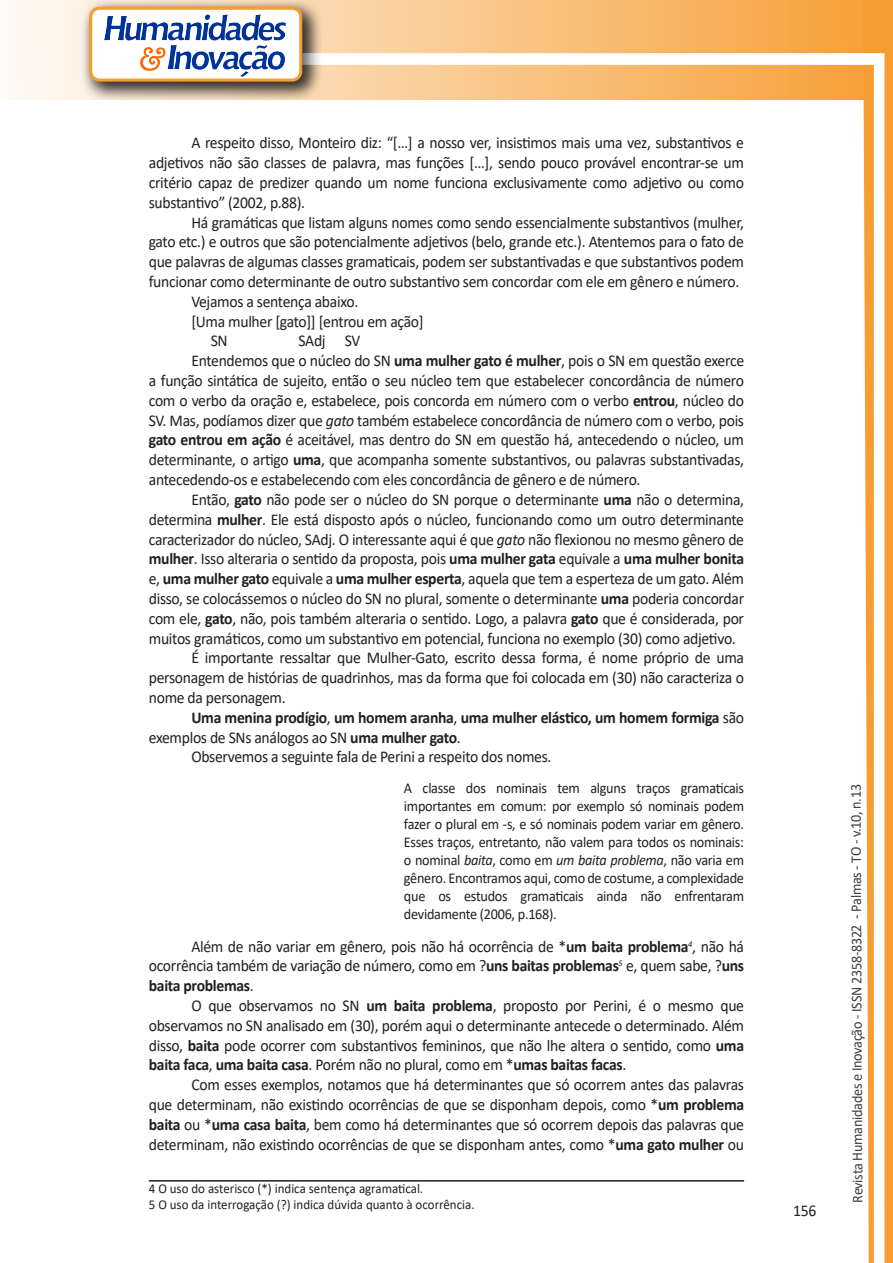
<style>
.page{position:relative;width:893px;height:1263px;background:#fff}
.page>*{position:absolute;margin:0;border:0;box-sizing:border-box;transform-origin:0 0}
.texto{font:16.5px/19.8px "Calibri";letter-spacing:-.02em;color:#231f20;text-align:justify;scale:.95 1}
.texto-2{font:700 16.5px/19.8px "Calibri";letter-spacing:-.02em;color:#231f20;scale:.95 1}
.citacao{font:15px/18px "Calibri";letter-spacing:-.02em;color:#231f20;text-align:justify;scale:.95 1}
.t1{font:15px "Calibri";letter-spacing:-.025em;color:#3e3e3f;scale:.95 1}
.Rodapé{font:13.5px "Calibri";color:#231f20;scale:.96 1}
.s1{font-weight:700}
.s2{font-style:italic}
.s3{font-weight:400}
</style>
<div class="page">
<svg style="left:5px;top:0;width:858px;height:100px;background:#f9c484"></svg>
<div style="left:302px;top:53px;width:582px;height:12px;background:#fff;border:2px solid #fff"></div>
<svg style="left:863px;top:0;width:30px;height:1263px"></svg>
<div style="left:81px;top:0;width:241px;height:102px;background:#231f20;opacity:.75"></div>
<div style="left:91px;top:8px;width:210px;height:72px;background:#fff;border-radius:9px"></div>
<img style="left:104px;top:14px;width:181px;height:62px">
<div style="left:89px;top:7px;width:213px;height:75px;border:3px solid #f69e34;border-radius:9px"></div>
<hr style="left:149px;top:1180px;width:595px;height:1px;background:#231f20">
<p class="texto" style="left:149px;top:133px;width:628px;text-indent:43px">A respeito disso, Monteiro diz: “[…] a nosso ver, insistimos mais uma vez, substantivos e adjetivos não são classes de palavra, mas funções […], sendo pouco provável encontrar-se um critério capaz de predizer quando um nome funciona exclusivamente como adjetivo ou como substantivo” (2002, p.88).</p>
<p class="texto" style="left:149px;top:212px;width:628px;text-indent:43px">Há gramáticas que listam alguns nomes como sendo essencialmente substantivos (mulher, gato etc.) e outros que são potencialmente adjetivos (belo, grande etc.). Atentemos para o fato de que palavras de algumas classes gramaticais, podem ser substantivadas e que substantivos podem funcionar como determinante de outro substantivo sem concordar com ele em gênero e número.</p>
<p class="texto" style="left:191px;top:291px;width:177px">Vejamos a sentença abaixo.</p>
<p class="texto" style="left:191px;top:311px;width:246px">[Uma mulher [gato]] [entrou em ação]</p>
<p class="texto" style="left:211px;top:331px;width:19px">SN</p>
<p class="texto" style="left:298px;top:331px;width:67px">SAdj SV</p>
<p class="texto" style="left:149px;top:350px;width:628px;text-indent:43px">Entendemos que o núcleo do SN <span class="s1">uma mulher gato é mulher</span>, pois o SN em questão exerce a função sintática de sujeito, então o seu núcleo tem que estabelecer concordância de número com o verbo da oração e, estabelece, pois concorda em número com o verbo <span class="s1">entrou</span>, núcleo do SV. Mas, podíamos dizer que <span class="s2">gato</span> também estabelece concordância de número com o verbo, pois <span class="s1">gato entrou em ação</span> é aceitável, mas dentro do SN em questão há, antecedendo o núcleo, um determinante, o artigo <span class="s1">uma</span>, que acompanha somente substantivos, ou palavras substantivadas, antecedendo-os e estabelecendo com eles concordância de gênero e de número.</p>
<p class="texto" style="left:149px;top:489px;width:628px;text-indent:43px">Então, <span class="s1">gato</span> não pode ser o núcleo do SN porque o determinante <span class="s1">uma</span> não o determina, determina <span class="s1">mulher</span>. Ele está disposto após o núcleo, funcionando como um outro determinante caracterizador do núcleo, SAdj. O interessante aqui é que <span class="s2">gato</span> não flexionou no mesmo gênero de <span class="s1">mulher</span>. Isso alteraria o sentido da proposta, pois <span class="s1">uma mulher gata</span> equivale a <span class="s1">uma mulher bonita </span>e, <span class="s1">uma mulher gato</span> equivale a <span class="s1">uma mulher esperta</span>, aquela que tem a esperteza de um gato. Além disso, se colocássemos o núcleo do SN no plural, somente o determinante <span class="s1">uma</span> poderia concordar com ele, <span class="s1">gato</span>, não, pois também alteraria o sentido. Logo, a palavra <span class="s1">gato</span> que é considerada, por muitos gramáticos, como um substantivo em potencial, funciona no exemplo (30) como adjetivo.</p>
<p class="texto" style="left:149px;top:647px;width:628px;text-indent:43px">É importante ressaltar que Mulher-Gato, escrito dessa forma, é nome próprio de uma personagem de histórias de quadrinhos, mas da forma que foi colocada em (30) não caracteriza o nome da personagem.</p>
<p class="texto-2" style="left:149px;top:707px;width:628px;text-indent:43px">Uma menina prodígio<span class="s3">,</span> um homem aranha<span class="s3">,</span> uma mulher elástico, um homem formiga <span class="s3">são exemplos de SNs análogos ao SN</span> uma mulher gato<span class="s3">.</span></p>
<p class="texto" style="left:191px;top:746px;width:381px">Observemos a seguinte fala de Perini a respeito dos nomes.</p>
<p class="citacao" style="left:404px;top:779px;width:360px">A classe dos nominais tem alguns traços gramaticais importantes em comum: por exemplo só nominais podem fazer o plural em -s, e só nominais podem variar em gênero.<br>Esses traços, entretanto, não valem para todos os nominais: o nominal <span class="s2">baita</span>, como em <span class="s2">um baita problema</span>, não varia em gênero. Encontramos aqui, como de costume, a complexidade que os estudos gramaticais ainda não enfrentaram devidamente (2006, p.168).</p>
<p class="texto" style="left:149px;top:936px;width:628px;text-indent:43px">Além de não variar em gênero, pois não há ocorrência de *<span class="s1">um baita problema</span><sup>4</sup>, não há ocorrência também de variação de número, como em ?<span class="s1">uns baitas problemas</span><sup>5</sup> e, quem sabe, ?<span class="s1">uns baita problemas</span>.</p>
<p class="texto" style="left:149px;top:995px;width:628px;text-indent:43px">O que observamos no SN <span class="s1">um baita problema</span>, proposto por Perini, é o mesmo que observamos no SN analisado em (30), porém aqui o determinante antecede o determinado. Além disso, <span class="s1">baita</span> pode ocorrer com substantivos femininos, que não lhe altera o sentido, como <span class="s1">uma baita faca</span>, <span class="s1">uma baita casa</span>. Porém não no plural, como em *<span class="s1">umas baitas facas</span>.</p>
<p class="texto" style="left:149px;top:1074px;width:628px;text-indent:43px">Com esses exemplos, notamos que há determinantes que só ocorrem antes das palavras que determinam, não existindo ocorrências de que se disponham depois, como *<span class="s1">um problema baita</span> ou *<span class="s1">uma casa baita</span>, bem como há determinantes que só ocorrem depois das palavras que determinam, não existindo ocorrências de que se disponham antes, como *<span class="s1">uma gato mulher</span> ou</p>
<p class="Rodapé" style="left:149px;top:1179px;width:287px">4 O uso do asterisco (*) indica sentença agramatical.</p>
<p class="Rodapé" style="left:149px;top:1195px;width:341px">5 O uso da interrogação (?) indica dúvida quanto à ocorrência.</p>
<p class="texto" style="left:793px;top:1200px;width:26px">156</p>
<p class="t1" style="left:846px;top:1203px;width:442px;rotate:-90deg">Revista Humanidades e Inovação - ISSN 2358-8322 - Palmas - TO - v.10, n.13</p>
</div>
